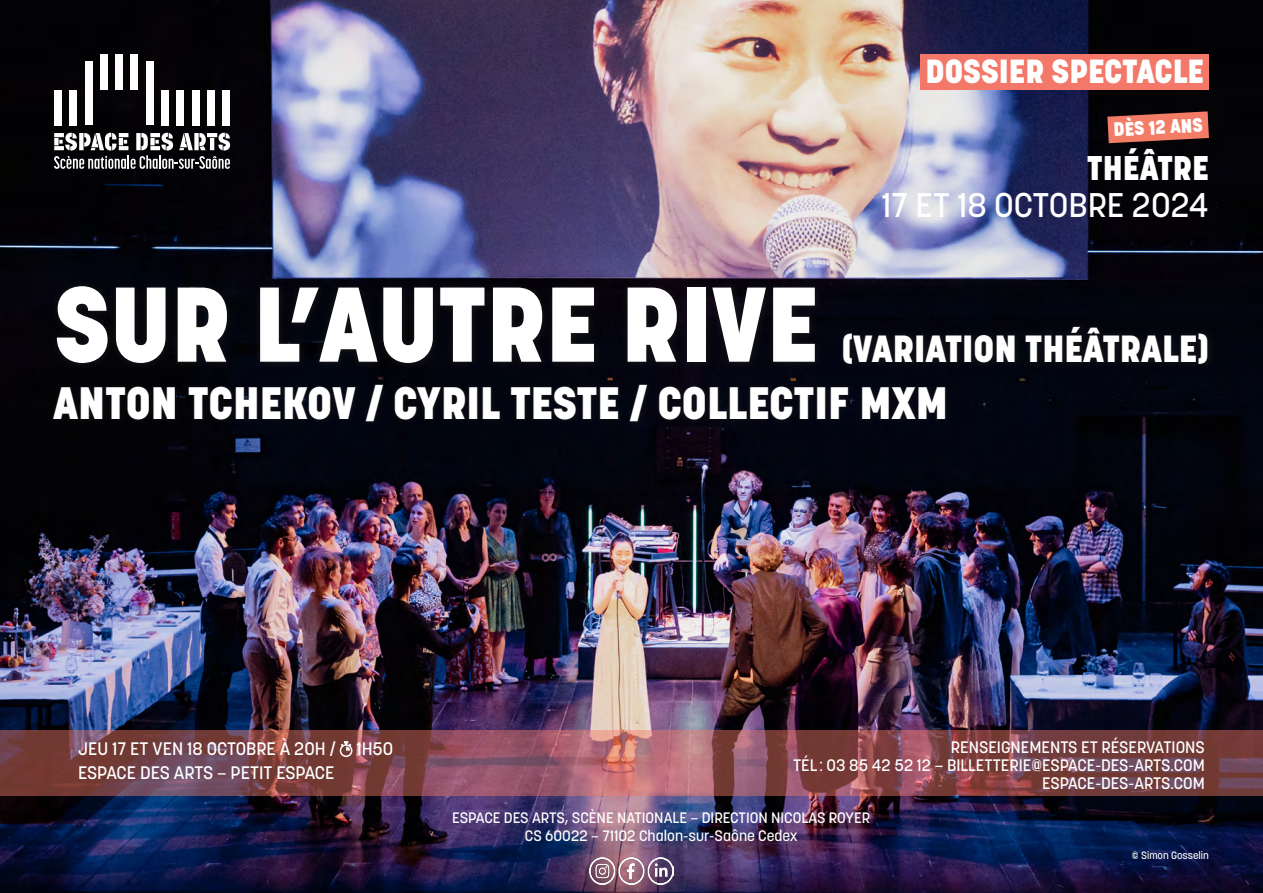
<style>
.page{position:relative;width:1263px;height:893px;background:#fff}
.page>*{position:absolute;margin:0;border:0;box-sizing:border-box;transform-origin:0 0}
.Titre{font:800 105px "Korolev";color:#fff}
.Metteur_en_scène_cie{font:800 45px "Korolev";color:#fff}
.Titre-2{font:800 37.5px "Korolev";color:#fff}
.t1{font:500 33.9px "Korolev";color:#fff}
.t2{font:800 33.9px "Korolev";color:#fff}
.t3{font:800 33.15px "Korolev";color:#fff}
.Titres{font:800 19.2px "Korolev";color:#fff}
.Infos{font:500 18px "Korolev";color:#fff}
.Infos-2{font:500 16.5px "Korolev";color:#fff}
.t4{font:500 15px "Korolev";color:#fff}
.t5{font:500 10.5px "Korolev";color:#fff}
</style>
<div class="page">
<img style="left:0;top:0;width:1263px;height:893px">
<div style="left:54px;top:90px;width:8px;height:35px;background:#fff"></div>
<div style="left:70px;top:90px;width:7px;height:35px;background:#fff"></div>
<div style="left:222px;top:90px;width:8px;height:35px;background:#fff"></div>
<div style="left:85px;top:62px;width:7px;height:63px;background:#fff"></div>
<div style="left:100px;top:54px;width:8px;height:36px;background:#fff"></div>
<div style="left:115px;top:54px;width:8px;height:36px;background:#fff"></div>
<div style="left:131px;top:54px;width:7px;height:36px;background:#fff"></div>
<div style="left:146px;top:62px;width:8px;height:63px;background:#fff"></div>
<div style="left:161px;top:90px;width:8px;height:35px;background:#fff"></div>
<div style="left:176px;top:90px;width:8px;height:35px;background:#fff"></div>
<div style="left:192px;top:90px;width:7px;height:35px;background:#fff"></div>
<div style="left:207px;top:90px;width:8px;height:35px;background:#fff"></div>
<svg style="left:54px;top:133px;width:176px;height:36px"></svg>
<div style="left:50px;top:279px;width:1167px;height:94px;background:#231f20;opacity:.75"></div>
<div style="left:47px;top:378px;width:905px;height:51px;background:#070812"></div>
<svg style="left:0;top:730px;width:1263px;height:66px;background:#854b51"></svg>
<svg style="left:340px;top:741px;width:12px;height:16px"></svg>
<svg style="left:1107px;top:111px;width:102px;height:32px;background:#c76555"></svg>
<div style="left:921px;top:54px;width:288px;height:36px;background:#f37869"></div>
<img style="left:589px;top:858px;width:85px;height:26px">
<p class="t3" style="left:925px;top:51px;width:280px">DOSSIER SPECTACLE</p>
<p class="Titres" style="left:1113px;top:118px;width:91px;rotate:-3deg">DÈS 12 ANS</p>
<p class="t2" style="left:1087px;top:147px;width:123px">THÉÂTRE</p>
<p class="t1" style="left:881px;top:184px;width:329px">17 ET 18 OCTOBRE 2024</p>
<p class="Titre" style="left:54px;top:259px;width:766px">SUR L’AUTRE RIVE</p>
<p class="Titre-2" style="left:842px;top:325px;width:369px">(VARIATION THÉÂTRALE)</p>
<p class="Metteur_en_scène_cie" style="left:53px;top:375px;width:896px">ANTON TCHEKOV / CYRIL TESTE / COLLECTIF MXM</p>
<p class="Infos" style="left:78px;top:737px;width:317px">JEU 17 ET VEN 18 OCTOBRE À 20H / 1H50</p>
<p class="Infos" style="left:78px;top:761px;width:258px">ESPACE DES ARTS – PETIT ESPACE</p>
<p class="Infos-2" style="left:951px;top:736px;width:255px">RENSEIGNEMENTS ET RÉSERVATIONS</p>
<p class="Infos-2" style="left:793px;top:754px;width:413px">TÉL : 03 85 42 52 12 – BILLETTERIE@ESPACE-DES-ARTS.COM</p>
<p class="Infos-2" style="left:1042px;top:772px;width:164px">ESPACE-DES-ARTS.COM</p>
<p class="t4" style="left:452px;top:809px;width:419px">ESPACE DES ARTS, SCÈNE NATIONALE – DIRECTION NICOLAS ROYER</p>
<p class="t4" style="left:525px;top:827px;width:274px">CS 60022 – 71102 Chalon-sur-Saône Cedex</p>
<p class="t5" style="left:1132px;top:849px;width:79px">© Simon Gosselin</p>
</div>
